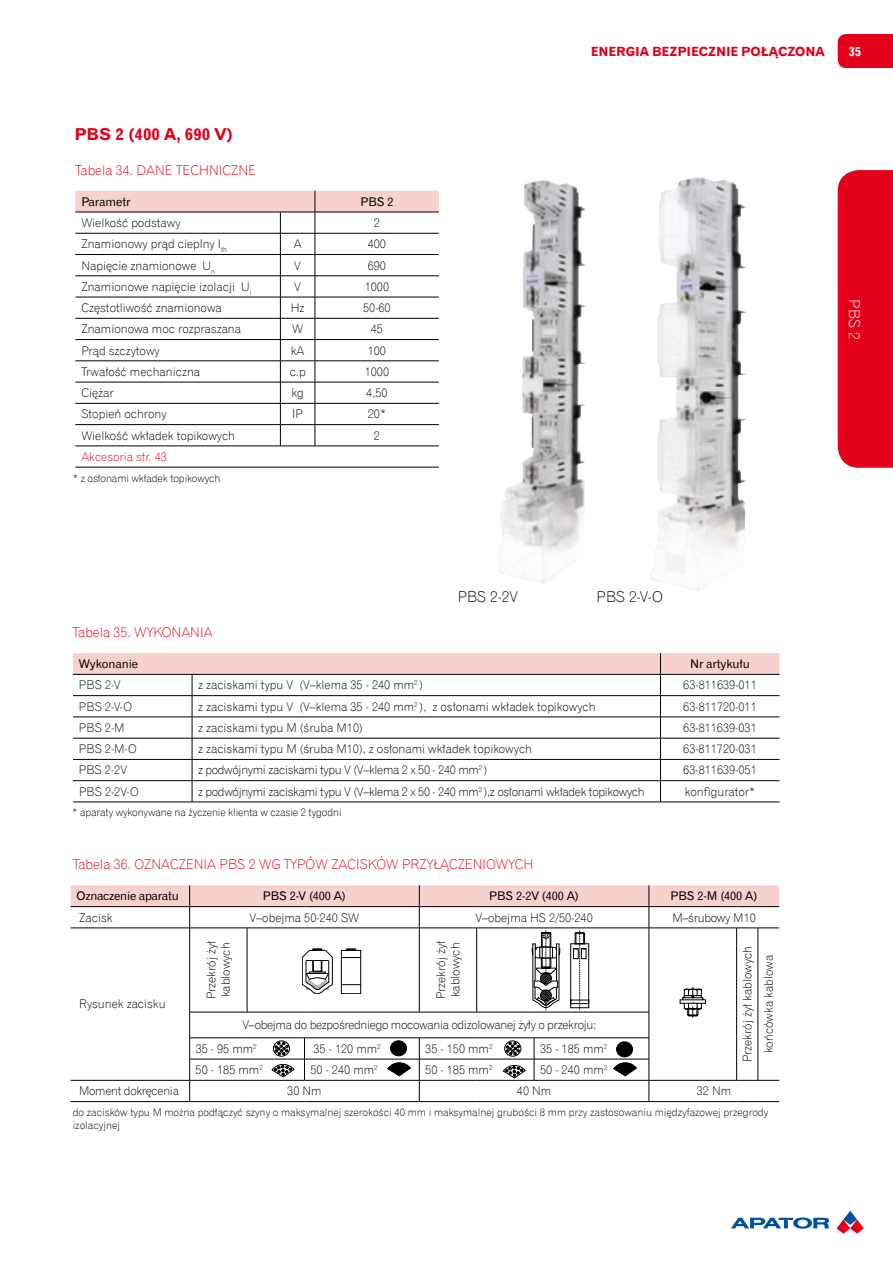
<style>
.page{position:relative;width:893px;height:1263px;background:#fff}
.page>*{position:absolute;margin:0;border:0;box-sizing:border-box;transform-origin:0 0}
.t1{font:700 16.5px "Gothic 720 EU";color:#e2001a}
.t2{font:15px "Gothic 720 Lt EU";color:#000}
.t3{font:15px "Gothic 720 Lt EU";color:#fff}
.t4{font:13.5px "Gothic 720 Lt EU";color:#e2001a}
.t5{font:700 12.75px "Gothic 720 EU";letter-spacing:-.005em;color:#e2001a}
.t6{font:700 12.75px "Gothic 720 EU";color:#fff}
.t7{font:12px/14.4px "Gothic 720 Lt EU";color:#000}
.t8{font:12px/23.5px "Gothic 720 Lt EU";letter-spacing:-.025em;color:#000}
.t9{font:12px "Gothic 720 EU";letter-spacing:-.01em;color:#000}
.t10{font:12px "Gothic 720 Lt EU";color:#e2001a}
.t11{font:10.5px/12.6px "Gothic 720 Lt EU";color:#000}
</style>
<div class="page">
<div style="left:838px;top:170px;width:55px;height:298px;background:#e2001a"></div>
<div style="left:838px;top:34px;width:55px;height:34px;background:#e2001a"></div>
<svg style="left:731px;top:1217px;width:98px;height:12px"></svg>
<svg style="left:837px;top:1211px;width:27px;height:23px"></svg>
<hr style="left:75px;top:446px;width:205px;height:1px;background:#000">
<hr style="left:280px;top:446px;width:35px;height:1px;background:#000">
<hr style="left:315px;top:446px;width:124px;height:1px;background:#000">
<hr style="left:75px;top:467px;width:205px;height:1px;background:#000">
<hr style="left:280px;top:467px;width:35px;height:1px;background:#000">
<hr style="left:315px;top:467px;width:124px;height:1px;background:#000">
<svg style="left:75px;top:191px;width:364px;height:255px"></svg>
<hr style="left:315px;top:212px;width:124px;height:1px;background:#000">
<hr style="left:73px;top:802px;width:119px;height:1px;background:#000">
<hr style="left:192px;top:802px;width:468px;height:1px;background:#000">
<hr style="left:660px;top:802px;width:120px;height:1px;background:#000">
<svg style="left:73px;top:653px;width:707px;height:149px"></svg>
<hr style="left:660px;top:674px;width:120px;height:1px;background:#000">
<img style="left:499px;top:180px;width:86px;height:404px">
<img style="left:650px;top:177px;width:96px;height:414px">
<svg style="left:71px;top:885px;width:708px;height:217px"></svg>
<h1 class="t1" style="left:75px;top:123px;width:160px">PBS 2 (400 A, 690 V)</h1>
<p class="t4" style="left:75px;top:162px;width:182px">Tabela 34. Dane techniczne</p>
<p class="t9" style="left:81px;top:194px;width:51px">Parametr</p>
<p class="t9" style="left:360px;top:194px;width:35px">PBS 2</p>
<p class="t7" style="left:81px;top:216px;width:101px">Wielkość podstawy</p>
<p class="t7" style="left:374px;top:216px;width:8px">2</p>
<p class="t7" style="left:81px;top:237px;width:147px">Znamionowy prąd cieplny I <sub>th</sub></p>
<p class="t7" style="left:294px;top:237px;width:9px">A</p>
<p class="t7" style="left:368px;top:237px;width:20px">400</p>
<p class="t7" style="left:81px;top:258px;width:135px">Napięcie znamionowe U <sub>n</sub></p>
<p class="t7" style="left:294px;top:258px;width:8px">V</p>
<p class="t7" style="left:368px;top:258px;width:20px">690</p>
<p class="t7" style="left:81px;top:279px;width:172px">Znamionowe napięcie izolacji U <sub>i</sub></p>
<p class="t7" style="left:294px;top:279px;width:8px">V</p>
<p class="t7" style="left:365px;top:279px;width:26px">1000</p>
<p class="t7" style="left:81px;top:301px;width:142px">Częstotliwość znamionowa</p>
<p class="t7" style="left:291px;top:301px;width:15px">Hz</p>
<p class="t7" style="left:363px;top:301px;width:29px">50-60</p>
<p class="t7" style="left:81px;top:322px;width:161px">Znamionowa moc rozpraszana</p>
<p class="t7" style="left:292px;top:322px;width:12px">W</p>
<p class="t7" style="left:371px;top:322px;width:14px">45</p>
<p class="t7" style="left:81px;top:343px;width:80px">Prąd szczytowy</p>
<p class="t7" style="left:291px;top:343px;width:15px">kA</p>
<p class="t7" style="left:368px;top:343px;width:20px">100</p>
<p class="t7" style="left:81px;top:364px;width:120px">Trwałość mechaniczna</p>
<p class="t7" style="left:290px;top:364px;width:17px">c.p</p>
<p class="t7" style="left:365px;top:364px;width:26px">1000</p>
<p class="t7" style="left:81px;top:386px;width:34px">Ciężar</p>
<p class="t7" style="left:291px;top:386px;width:14px">kg</p>
<p class="t7" style="left:366px;top:386px;width:23px">4,50</p>
<p class="t7" style="left:81px;top:407px;width:87px">Stopień ochrony</p>
<p class="t7" style="left:292px;top:407px;width:6px">IP</p>
<p class="t7" style="left:368px;top:407px;width:20px">20*</p>
<p class="t7" style="left:81px;top:428px;width:155px">Wielkość wkładek topikowych</p>
<p class="t7" style="left:374px;top:428px;width:8px">2</p>
<p class="t10" style="left:81px;top:449px;width:87px">Akcesoria str. 43</p>
<p class="t11" style="left:73px;top:472px;width:149px">* z osłonami wkładek topikowych</p>
<p class="t4" style="left:73px;top:624px;width:72px">Tabela 35. WYKON</p>
<p class="t4" style="left:181px;top:624px;width:17px">ANIa</p>
<p class="t5" style="left:591px;top:43px;width:236px">ENERGIA BEZPIECZNIE POŁĄCZONA</p>
<p class="t6" style="left:848px;top:43px;width:15px">35</p>
<p class="t2" style="left:458px;top:587px;width:62px">PBS 2-2V</p>
<p class="t2" style="left:597px;top:587px;width:66px">PBS 2-V-O</p>
<p class="t3" style="left:863px;top:299px;width:42px;rotate:90deg">PBS 2</p>
<p class="t9" style="left:79px;top:656px;width:61px">Wykonanie</p>
<p class="t9" style="left:690px;top:656px;width:61px">Nr artykułu</p>
<p class="t7" style="left:79px;top:678px;width:43px">PBS 2-V</p>
<p class="t7" style="left:198px;top:678px;width:227px">z zaciskami typu V (V–klema 35 - 240 mm<sup>2</sup> )</p>
<p class="t7" style="left:683px;top:678px;width:75px">63-811639-011</p>
<p class="t7" style="left:79px;top:699px;width:53px">PBS 2-V-O</p>
<p class="t7" style="left:198px;top:699px;width:399px">z zaciskami typu V (V–klema 35 - 240 mm<sup>2</sup> ), z osłonami wkładek topikowych</p>
<p class="t7" style="left:683px;top:699px;width:75px">63-811720-011</p>
<p class="t7" style="left:79px;top:720px;width:47px">PBS 2-M</p>
<p class="t7" style="left:198px;top:720px;width:166px">z zaciskami typu M (śruba M10)</p>
<p class="t7" style="left:683px;top:720px;width:75px">63-811639-031</p>
<p class="t7" style="left:79px;top:742px;width:58px">PBS 2-M-O</p>
<p class="t7" style="left:198px;top:742px;width:336px">z zaciskami typu M (śruba M10), z osłonami wkładek topikowych</p>
<p class="t7" style="left:683px;top:742px;width:75px">63-811720-031</p>
<p class="t7" style="left:79px;top:763px;width:50px">PBS 2-2V</p>
<p class="t8" style="left:198px;top:758px;width:291px">z podwójnymi zaciskami typu V (V–klema 2 x 50 - 240 mm<sup>2</sup> )</p>
<p class="t7" style="left:683px;top:763px;width:75px">63-811639-051</p>
<p class="t7" style="left:79px;top:784px;width:60px">PBS 2-2V-O</p>
<p class="t8" style="left:198px;top:780px;width:448px">z podwójnymi zaciskami typu V (V–klema 2 x 50 - 240 mm<sup>2</sup> ),z osłonami wkładek topikowych</p>
<p class="t7" style="left:685px;top:784px;width:72px">konfigurator*</p>
<p class="t11" style="left:72px;top:806px;width:271px">* aparaty wykonywane na życzenie klienta w czasie 2 tygodni</p>
<p class="t4" style="left:73px;top:856px;width:462px">Tabela 36. Oznaczenia PBS 2 wg typów zacisków przyłączeniowych</p>
<p class="t9" style="left:77px;top:889px;width:104px">Oznaczenie aparatu</p>
<p class="t9" style="left:263px;top:889px;width:85px">PBS 2-V (400 A)</p>
<p class="t9" style="left:489px;top:889px;width:91px">PBS 2-2V (400 A)</p>
<p class="t9" style="left:671px;top:889px;width:88px">PBS 2-M (400 A)</p>
<p class="t7" style="left:79px;top:910px;width:35px">Zacisk</p>
<p class="t7" style="left:250px;top:910px;width:111px">V–obejma 50-240 SW</p>
<p class="t7" style="left:475px;top:910px;width:119px">V–obejma H S 2/50-240</p>
<p class="t7" style="left:672px;top:910px;width:85px">M–śrubowy M10</p>
<p class="t7" style="left:79px;top:997px;width:88px">Rysunek zacisku</p>
<p class="t7" style="left:204px;top:999px;width:60px;rotate:-90deg">Przekrój żył kablowych</p>
<p class="t7" style="left:434px;top:999px;width:60px;rotate:-90deg">Przekrój żył kablowych</p>
<p class="t7" style="left:737px;top:1062px;width:118px;line-height:21.3px;text-align:center;rotate:-90deg">Przekrój żył kablowych końcówka kablowa</p>
<p class="t8" style="left:196px;top:1013px;width:402px;text-indent:47px">V–obejma do bezpośredniego mocowania odizolowanej żyły o przekroju:<br>35 - 95 mm<sup>2</sup></p>
<p class="t7" style="left:314px;top:1041px;width:69px">35 - 120 mm<sup>2</sup></p>
<p class="t7" style="left:425px;top:1041px;width:69px">35 - 150 mm<sup>2</sup></p>
<p class="t7" style="left:540px;top:1041px;width:69px">35 - 185 mm<sup>2</sup></p>
<p class="t7" style="left:196px;top:1063px;width:69px">50 - 185 mm<sup>2</sup></p>
<p class="t7" style="left:310px;top:1063px;width:69px">50 - 240 mm<sup>2</sup></p>
<p class="t7" style="left:425px;top:1063px;width:69px">50 - 185 mm<sup>2</sup></p>
<p class="t7" style="left:540px;top:1063px;width:69px">50 - 240 mm<sup>2</sup></p>
<p class="t7" style="left:79px;top:1084px;width:101px">Moment dokręcenia</p>
<p class="t7" style="left:287px;top:1084px;width:36px">30 Nm</p>
<p class="t7" style="left:517px;top:1084px;width:36px">40 Nm</p>
<p class="t7" style="left:697px;top:1084px;width:36px">32 Nm</p>
<p class="t11" style="left:73px;top:1106px;width:697px">do zacisków typu M można podłączyć szyny o maksymalnej szerokości 40 mm i maksymalnej grubości 8 mm przy zastosowaniu międzyfazowej przegrody izolacyjnej</p>
</div>
